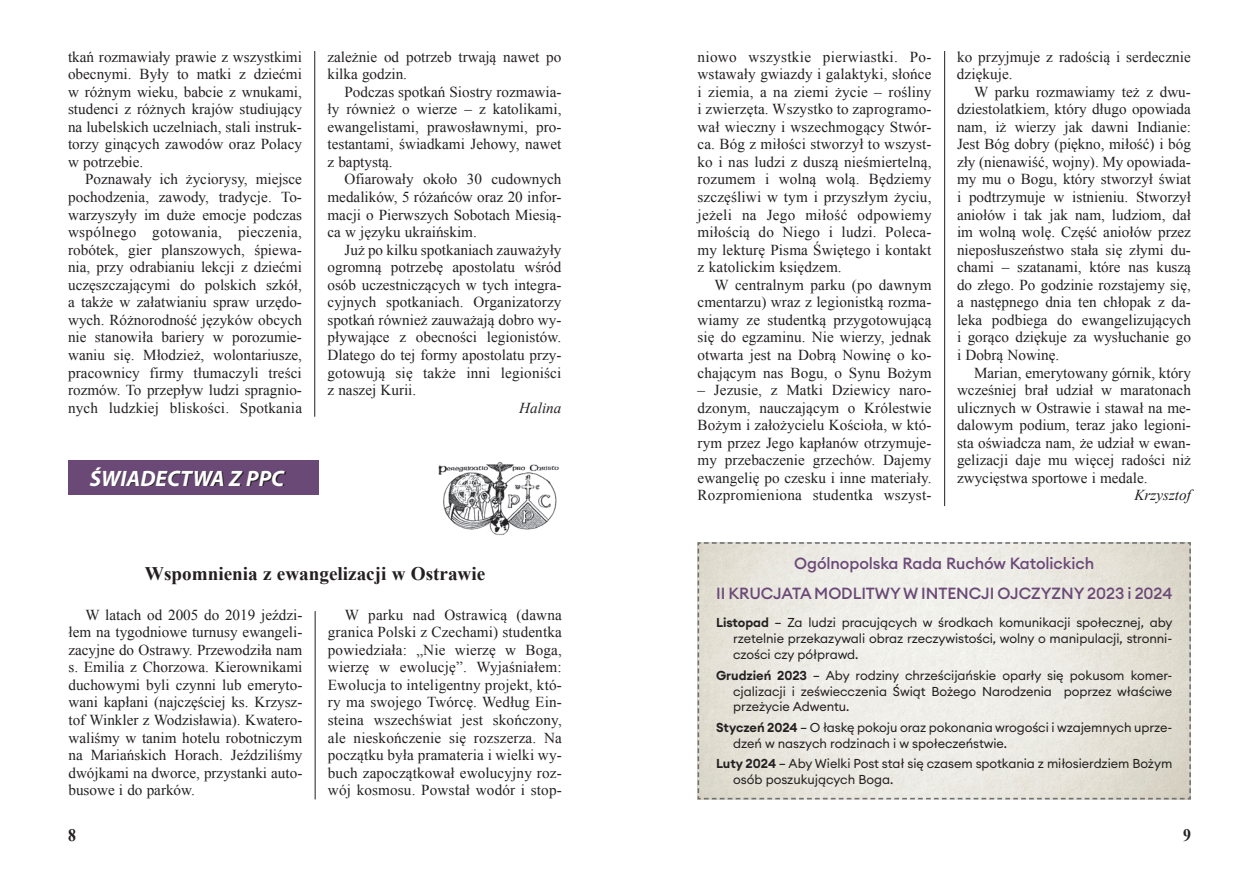
<style>
.page{position:relative;width:1259px;height:893px;background:#fff}
.page>*{position:absolute;margin:0;border:0;box-sizing:border-box;transform-origin:0 0}
.t1{font:italic 700 22.35px "Myriad Pro";color:#fff}
.t2{font:700 19.2px "Times New Roman";color:#231f20}
.t3{font:700 17.55px "Times New Roman";color:#231f20;scale:.9 1}
.t4{font:500 15.9px/29.2px "Euclid Circular A";letter-spacing:-.005em;color:#6b4977;text-align:center}
.t5{font:15.15px/17.5px "Times New Roman";color:#231f20;text-align:justify}
.t6{font:italic 15.15px "Times New Roman";color:#231f20}
.t7{font:12.75px/15.9px "Euclid Circular A";letter-spacing:-.005em;color:#231f20;text-align:justify}
.s1{font-weight:600}
</style>
<div class="page">
<hr style="left:314px;top:51px;width:1px;height:366px;background:#231f20">
<div style="left:68px;top:460px;width:251px;height:34px;background:#6b4977"></div>
<svg style="left:95px;top:471px;width:191px;height:15px"></svg>
<img style="left:438px;top:461px;width:121px;height:74px">
<hr style="left:315px;top:611px;width:1px;height:188px;background:#231f20">
<hr style="left:944px;top:51px;width:1px;height:455px;background:#231f20">
<svg style="left:697px;top:542px;width:494px;height:258px;background:#e7e5dd"></svg>
<p class="t5" style="left:68px;top:47px;width:235px">tkań rozmawiały prawie z wszystkimi obecnymi. Były to matki z dziećmi w różnym wieku, babcie z wnukami, studenci z różnych krajów studiujący na lubelskich uczelniach, stali instruk&shy;torzy ginących zawodów oraz Polacy w potrzebie.</p>
<p class="t5" style="left:68px;top:170px;width:235px;text-indent:17px">Poznawały ich życiorysy, miejsce pochodzenia, zawody, tradycje. To&shy;warzyszyły im duże emocje podczas wspólnego gotowania, pieczenia, robótek, gier planszowych, śpiewa&shy;nia, przy odrabianiu lekcji z dziećmi uczęszczającymi do polskich szkół, a także w załatwianiu spraw urzędo&shy;wych. Różnorodność języków obcych nie stanowiła bariery w porozumie&shy;waniu się. Młodzież, wolontariusze, pracownicy firmy tłumaczyli treści rozmów. To przepływ ludzi spragnio&shy;nych ludzkiej bliskości. Spotkania</p>
<h1 class="t1" style="left:90px;top:464px;width:196px">ŚWIADECTWA Z PPC</h1>
<p class="t5" style="left:327px;top:47px;width:235px">zależnie od potrzeb trwają nawet po kilka godzin.</p>
<p class="t5" style="left:327px;top:82px;width:235px;text-indent:17px">Podczas spotkań Siostry rozmawia&shy;ły również o wierze – z katolikami, ewangelistami, prawosławnymi, pro&shy;testantami, świadkami Jehowy, nawet z baptystą.</p>
<p class="t5" style="left:327px;top:170px;width:235px;text-indent:17px">Ofiarowały około 30 cudownych medalików, 5 różańców oraz 20 infor&shy;macji o Pierwszych Sobotach Miesią&shy;ca w języku ukraińskim.</p>
<p class="t5" style="left:327px;top:240px;width:235px;text-indent:17px">Już po kilku spotkaniach zauważyły ogromną potrzebę apostolatu wśród osób uczestniczących w tych integra&shy;cyjnych spotkaniach. Organizatorzy spotkań również zauważają dobro wy&shy;pływające z obecności legionistów.<br>Dlatego do tej formy apostolatu przy&shy;gotowują się także inni legioniści z naszej Kurii.</p>
<p class="t6" style="left:519px;top:397px;width:44px">Halina</p>
<p class="t2" style="left:145px;top:559px;width:342px">Wspomnienia z ewangelizacji w Ostrawie</p>
<p class="t5" style="left:68px;top:605px;width:235px;text-indent:17px">W latach od 2005 do 2019 jeździ&shy;łem na tygodniowe turnusy ewangeli&shy;zacyjne do Ostrawy. Przewodziła nam s. Emilia z Chorzowa. Kierownikami duchowymi byli czynni lub emeryto&shy;wani kapłani (najczęściej ks. Krzysz&shy;tof Winkler z Wodzisławia). Kwatero&shy;waliśmy w tanim hotelu robotniczym na Mariańskich Horach. Jeździliśmy dwójkami na dworce, przystanki auto&shy;busowe i do parków.</p>
<p class="t5" style="left:328px;top:605px;width:235px;text-indent:17px">W parku nad Ostrawicą (dawna granica Polski z Czechami) studentka powiedziała: „Nie wierzę w Boga, wierzę w ewolucję”. Wyjaśniałem:<br>Ewolucja to inteligentny projekt, któ&shy;ry ma swojego Twórcę. Według Ein&shy;steina wszechświat jest skończony, ale nieskończenie się rozszerza. Na początku była pramateria i wielki wy&shy;buch zapoczątkował ewolucyjny roz&shy;wój kosmosu. Powstał wodór i stop-</p>
<p class="t5" style="left:697px;top:47px;width:235px">niowo wszystkie pierwiastki. Po&shy;wstawały gwiazdy i galaktyki, słońce i ziemia, a na ziemi życie – rośliny i zwierzęta. Wszystko to zaprogramo&shy;wał wieczny i wszechmogący Stwór&shy;ca. Bóg z miłości stworzył to wszyst&shy;ko i nas ludzi z duszą nieśmiertelną, rozumem i wolną wolą. Będziemy szczęśliwi w tym i przyszłym życiu, jeżeli na Jego miłość odpowiemy miłością do Niego i ludzi. Poleca&shy;my lekturę Pisma Świętego i kontakt z katolickim księdzem.</p>
<p class="t5" style="left:697px;top:275px;width:235px;text-indent:17px">W centralnym parku (po dawnym cmentarzu) wraz z legionistką rozma&shy;wiamy ze studentką przygotowującą się do egzaminu. Nie wierzy, jednak otwarta jest na Dobrą Nowinę o ko&shy;chającym nas Bogu, o Synu Bożym</p>
<p class="t5" style="left:697px;top:381px;width:235px">– Jezusie, z Matki Dziewicy naro&shy;dzonym, nauczającym o Królestwie Bożym i założycielu Kościoła, w któ&shy;rym przez Jego kapłanów otrzymuje&shy;my przebaczenie grzechów. Dajemy ewangelię po czesku i inne materiały.<br>Rozpromieniona studentka wszyst-</p>
<p class="t5" style="left:957px;top:47px;width:235px">ko przyjmuje z radością i serdecznie dziękuje.</p>
<p class="t5" style="left:957px;top:82px;width:235px;text-indent:17px">W parku rozmawiamy też z dwu&shy;dziestolatkiem, który długo opowiada nam, iż wierzy jak dawni Indianie:<br>Jest Bóg dobry (piękno, miłość) i bóg zły (nienawiść, wojny). My opowiada&shy;my mu o Bogu, który stworzył świat i podtrzymuje w istnieniu. Stworzył aniołów i tak jak nam, ludziom, dał im wolną wolę. Część aniołów przez nieposłuszeństwo stała się złymi du&shy;chami – szatanami, które nas kuszą do złego. Po godzinie rozstajemy się, a następnego dnia ten chłopak z da&shy;leka podbiega do ewangelizujących i gorąco dziękuje za wysłuchanie go i Dobrą Nowinę.</p>
<p class="t5" style="left:957px;top:363px;width:235px;text-indent:17px">Marian, emerytowany górnik, który wcześniej brał udział w maratonach ulicznych w Ostrawie i stawał na me&shy;dalowym podium, teraz jako legioni&shy;sta oświadcza nam, że udział w ewan&shy;gelizacji daje mu więcej radości niż zwycięstwa sportowe i medale.</p>
<p class="t6" style="left:1134px;top:485px;width:58px">Krzysztof</p>
<p class="t4" style="left:716px;top:549px;width:458px">Ogólnopolska Rada Ruchów Katolickich<br>II KRUCJATA MODLITWY W INTENCJI OJCZYZNY 2023 i 2024</p>
<p class="t7" style="left:733px;top:615px;width:441px;text-indent:-17px"><span class="s1">Listopad</span> – Za ludzi pracujących w środkach komunikacji społecznej, aby rzetelnie przekazywali obraz rzeczywistości, wolny o manipulacji, stronni&shy;czości czy półprawd.</p>
<p class="t7" style="left:733px;top:667px;width:441px;text-indent:-17px"><span class="s1">Grudzień 2023</span> – Aby rodziny chrześcijańskie oparły się pokusom komer&shy;cjalizacji i zeświecczenia Świąt Bożego Narodzenia poprzez właściwe przeżycie Adwentu.</p>
<p class="t7" style="left:733px;top:719px;width:441px;text-indent:-17px"><span class="s1">Styczeń 2024</span> – O łaskę pokoju oraz pokonania wrogości i wzajemnych uprze&shy;dzeń w naszych rodzinach i w społeczeństwie.</p>
<p class="t7" style="left:733px;top:755px;width:441px;text-indent:-17px"><span class="s1">Luty 2024</span> – Aby Wielki Post stał się czasem spotkania z miłosierdziem Bożym osób poszukujących Boga.</p>
<p class="t3" style="left:68px;top:822px;width:10px">8</p>
<p class="t3" style="left:1183px;top:822px;width:10px">9</p>
</div>
